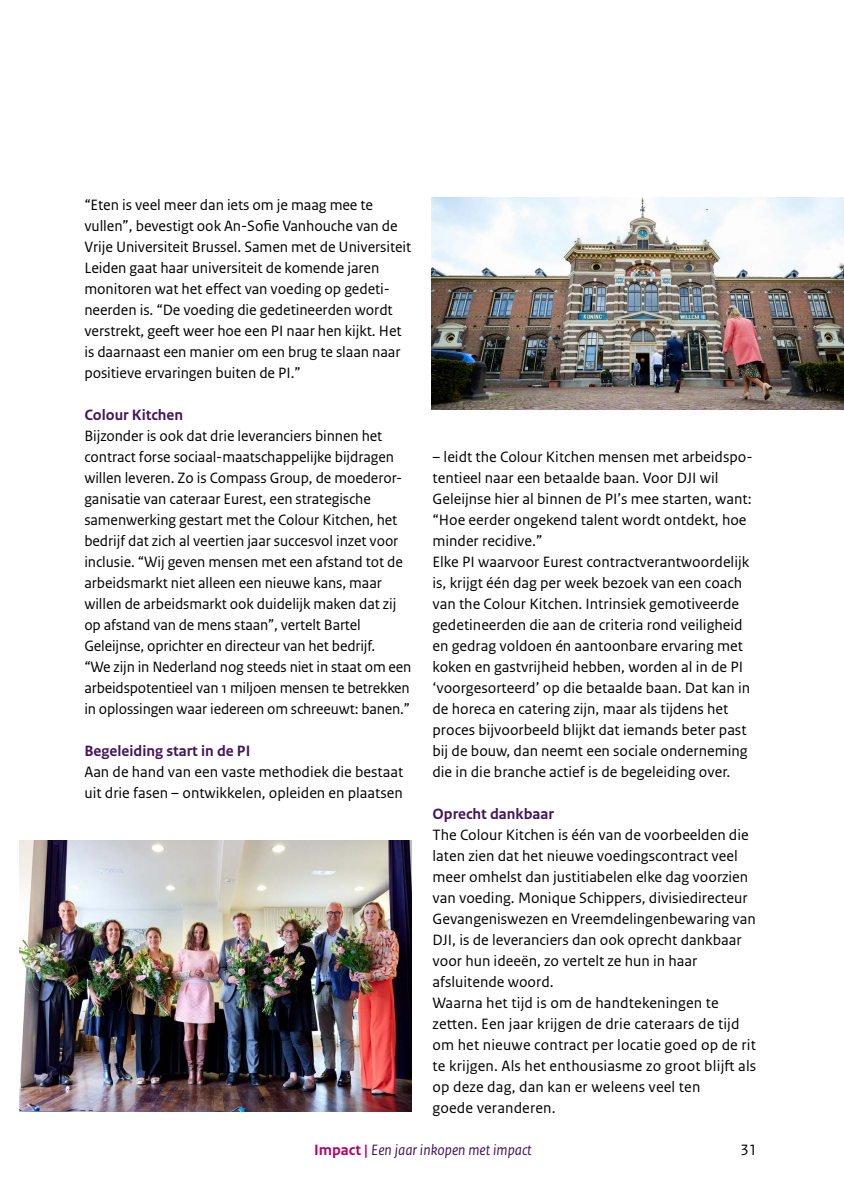
<style>
.page{position:relative;width:844px;height:1191px;background:#fff}
.page>*{position:absolute;margin:0;border:0;box-sizing:border-box;transform-origin:0 0}
.P_10_RO_Broodtekst_S{font:15.75px/21px "Rijksoverheid Sans Text";color:#000}
.Tussenkopje{font:700 15.75px "Rijksoverheid Sans Text";color:#44165d}
.t1{font:italic 15.75px "Rijksoverheid Sans Text";color:#44165d}
.s1{font-weight:700;font-style:normal;color:#b90066}
</style>
<div class="page">
<img style="left:432px;top:198px;width:411px;height:211px">
<img style="left:20px;top:840px;width:391px;height:271px">
<p class="P_10_RO_Broodtekst_S" style="left:84px;top:194px;width:328px">“Eten is veel meer dan iets om je maag mee te vullen”, bevestigt ook An-Sofie Vanhouche van de Vrije Universiteit Brussel. Samen met de Universiteit Leiden gaat haar universiteit de komende jaren monitoren wat het effect van voeding op gedeti&shy;neerden is. “De voeding die gedetineerden wordt verstrekt, geeft weer hoe een PI naar hen kijkt. Het is daarnaast een manier om een brug te slaan naar positieve ervaringen buiten de PI.”</p>
<p class="Tussenkopje" style="left:84px;top:405px;width:100px">Colour Kitchen</p>
<p class="P_10_RO_Broodtekst_S" style="left:84px;top:425px;width:328px">Bijzonder is ook dat drie leveranciers binnen het contract forse sociaal-maatschappelijke bijdragen willen leveren. Zo is Compass Group, de moederor&shy;ganisatie van cateraar Eurest, een strategische samenwerking gestart met the Colour Kitchen, het bedrijf dat zich al veertien jaar succesvol inzet voor inclusie. “Wij geven mensen met een afstand tot de arbeidsmarkt niet alleen een nieuwe kans, maar willen de arbeidsmarkt ook duidelijk maken dat zij op afstand van de mens staan”, vertelt Bartel Geleijnse, oprichter en directeur van het bedrijf.<br>“We zijn in Nederland nog steeds niet in staat om een arbeidspotentieel van 1 miljoen mensen te betrekken in oplossingen waar iedereen om schreeuwt: banen.”</p>
<p class="Tussenkopje" style="left:84px;top:741px;width:167px">Begeleiding start in de PI</p>
<p class="P_10_RO_Broodtekst_S" style="left:84px;top:761px;width:320px">Aan de hand van een vaste methodiek die bestaat uit drie fasen – ontwikkelen, opleiden en plaatsen</p>
<p class="P_10_RO_Broodtekst_S" style="left:432px;top:446px;width:321px">– leidt the Colour Kitchen mensen met arbeidspo&shy;tentieel naar een betaalde baan. Voor DJI wil Geleijnse hier al binnen de PI’s mee starten, want: “Hoe eerder ongekend talent wordt ontdekt, hoe minder recidive.”</p>
<p class="P_10_RO_Broodtekst_S" style="left:432px;top:551px;width:319px">Elke PI waarvoor Eurest contractverantwoordelijk is, krijgt één dag per week bezoek van een coach van the Colour Kitchen. Intrinsiek gemotiveerde gedetineerden die aan de criteria rond veiligheid en gedrag voldoen én aantoonbare ervaring met koken en gastvrijheid hebben, worden al in de PI ‘voorgesorteerd’ op die betaalde baan. Dat kan in de horeca en catering zijn, maar als tijdens het proces bijvoorbeeld blijkt dat iemands beter past bij de bouw, dan neemt een sociale onderneming die in die branche actief is de begeleiding over.</p>
<p class="Tussenkopje" style="left:432px;top:804px;width:123px">Oprecht dankbaar</p>
<p class="P_10_RO_Broodtekst_S" style="left:432px;top:824px;width:325px">The Colour Kitchen is één van de voorbeelden die laten zien dat het nieuwe voedingscontract veel meer omhelst dan justitiabelen elke dag voorzien van voeding. Monique Schippers, divisiedirecteur Gevangeniswezen en Vreemdelingenbewaring van DJI, is de leveranciers dan ook oprecht dankbaar voor hun ideeën, zo vertelt ze hun in haar afsluitende woord.</p>
<p class="P_10_RO_Broodtekst_S" style="left:432px;top:992px;width:325px">Waarna het tijd is om de handtekeningen te zetten. Een jaar krijgen de drie cateraars de tijd om het nieuwe contract per locatie goed op de rit te krijgen. Als het enthousiasme zo groot blijft als op deze dag, dan kan er weleens veel ten<br>goede veranderen.</p>
<p class="t1" style="left:314px;top:1141px;width:219px"><span class="s1">Impact |</span> Een jaar inkopen met impact</p>
<p class="P_10_RO_Broodtekst_S" style="left:740px;top:1139px;width:18px">31</p>
</div>
